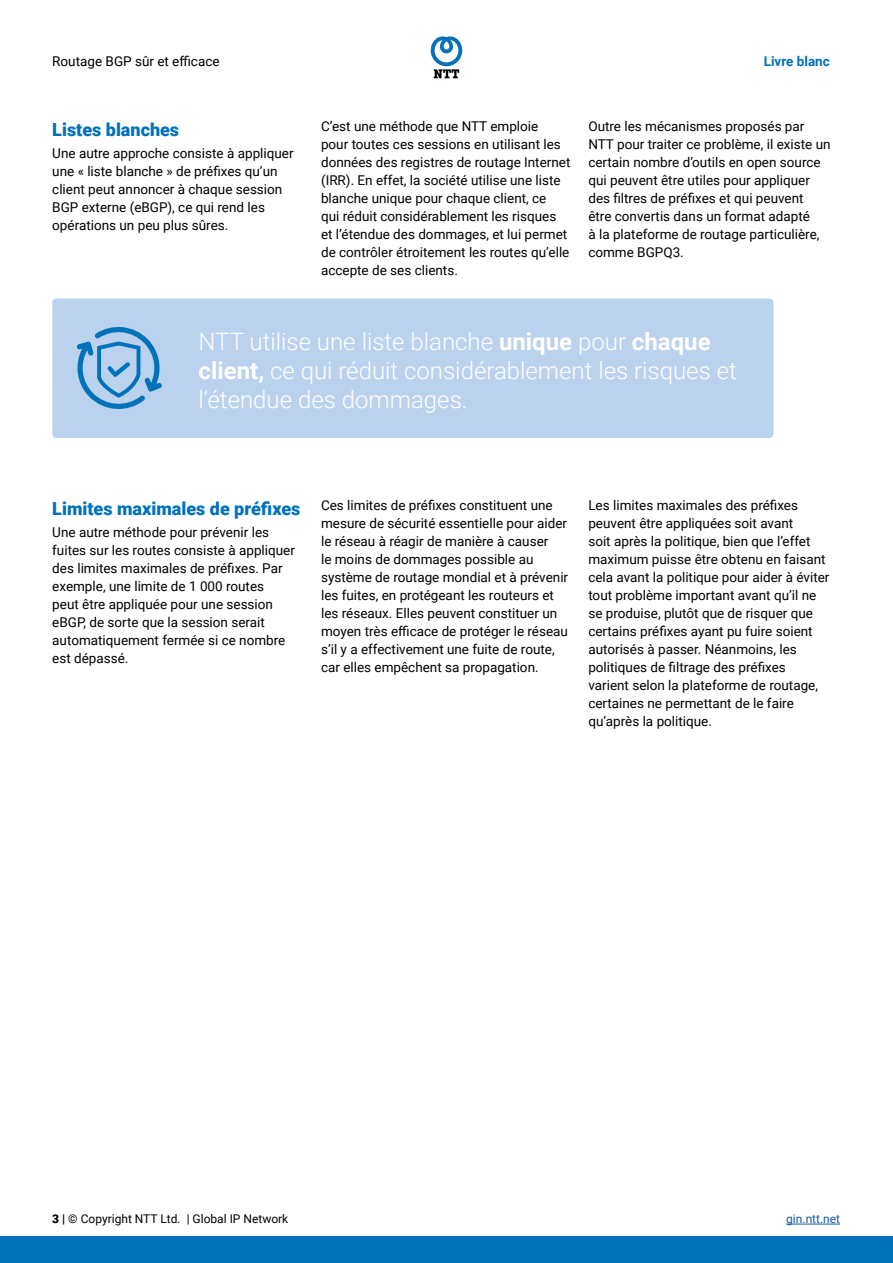
<style>
.page{position:relative;width:893px;height:1263px;background:#fff}
.page>*{position:absolute;margin:0;border:0;box-sizing:border-box;transform-origin:0 0}
.TEXT_QUOTATION{font:300 24px/28.8px "Roboto";color:#fff}
.HEADING_3{font:900 18px "Roboto";color:#0072bc}
.BODY_COPY{font:13.5px/18px "Roboto";color:#000}
.t1{font:700 13.5px "Roboto";color:#0072bc}
.t2{font:12px "Roboto";color:#000}
.t3{font:12px "Roboto";color:#175d9e}
.s1{font-weight:700}
.s2{font-weight:900}
</style>
<div class="page">
<svg style="left:431px;top:36px;width:31px;height:42px"></svg>
<div style="left:0;top:1236px;width:893px;height:27px;background:#0072bc"></div>
<hr style="left:786px;top:1224px;width:54px;height:1px;background:#175d9e">
<div style="left:52px;top:298px;width:721px;height:140px;background:#bad2ed;border-radius:4px"></div>
<svg style="left:76px;top:326px;width:86px;height:83px"></svg>
<p class="BODY_COPY" style="left:52px;top:52px;width:169px">Routage BGP sûr et efficace</p>
<p class="HEADING_3" style="left:52px;top:117px;width:128px">Listes blanches</p>
<p class="BODY_COPY" style="left:52px;top:144px;width:243px">Une autre approche consiste à appliquer une « liste blanche » de préfixes qu’un client peut annoncer à chaque session BGP externe (eBGP), ce qui rend les opérations un peu plus sûres.</p>
<p class="t1" style="left:764px;top:52px;width:68px">Livre blanc</p>
<p class="BODY_COPY" style="left:321px;top:117px;width:251px">C’est une méthode que NTT emploie<br>pour toutes ces sessions en utilisant les données des registres de routage Internet (IRR). En effet, la société utilise une liste blanche unique pour chaque client, ce<br>qui réduit considérablement les risques et l’étendue des dommages, et lui permet de contrôler étroitement les routes qu’elle accepte de ses clients.</p>
<p class="BODY_COPY" style="left:588px;top:117px;width:244px">Outre les mécanismes proposés par NTT pour traiter ce problème, il existe un certain nombre d’outils en open source qui peuvent être utiles pour appliquer des filtres de préfixes et qui peuvent<br>être convertis dans un format adapté<br>à la plateforme de routage particulière, comme BGPQ3.</p>
<p class="TEXT_QUOTATION" style="left:199px;top:326px;width:540px">NTT utilise une liste blanche <span class="s1">unique</span> pour <span class="s1">chaque client,</span> ce qui réduit considérablement les risques et l’étendue des dommages.</p>
<p class="HEADING_3" style="left:52px;top:496px;width:250px">Limites maximales de préfixes</p>
<p class="BODY_COPY" style="left:52px;top:523px;width:244px">Une autre méthode pour prévenir les fuites sur les routes consiste à appliquer des limites maximales de préfixes. Par exemple, une limite de 1 000 routes<br>peut être appliquée pour une session eBGP, de sorte que la session serait automatiquement fermée si ce nombre est dépassé.</p>
<p class="BODY_COPY" style="left:321px;top:496px;width:249px">Ces limites de préfixes constituent une mesure de sécurité essentielle pour aider le réseau à réagir de manière à causer<br>le moins de dommages possible au système de routage mondial et à prévenir les fuites, en protégeant les routeurs et les réseaux. Elles peuvent constituer un moyen très efficace de protéger le réseau s’il y a effectivement une fuite de route, car elles empêchent sa propagation.</p>
<p class="BODY_COPY" style="left:588px;top:495px;width:243px">Les limites maximales des préfixes peuvent être appliquées soit avant<br>soit après la politique, bien que l’effet maximum puisse être obtenu en faisant cela avant la politique pour aider à éviter tout problème important avant qu’il ne se produise, plutôt que de risquer que certains préfixes ayant pu fuire soient autorisés à passer. Néanmoins, les politiques de filtrage des préfixes varient selon la plateforme de routage, certaines ne permettant de le faire qu’après la politique.</p>
<p class="t2" style="left:52px;top:1210px;width:238px"><span class="s2">3 |</span> © Copyright NTT Ltd. | Global IP Network</p>
<p class="t3" style="left:786px;top:1210px;width:55px">gin.ntt.net</p>
</div>
